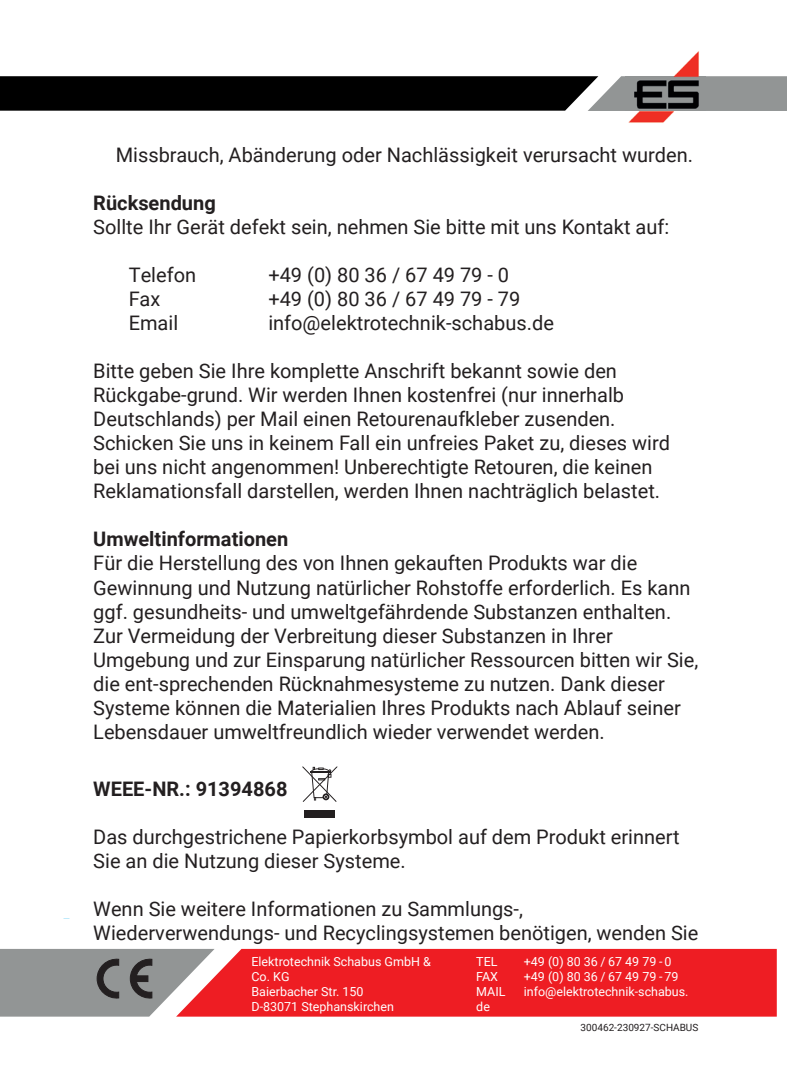
<style>
.page{position:relative;width:787px;height:1092px;background:#fff}
.page>*{position:absolute;margin:0;border:0;box-sizing:border-box;transform-origin:0 0}
.t1{font:20px/24px "Roboto";color:#231f20}
.t2{font:700 20px "Roboto";color:#231f20}
.t3{font:12.5px/15px "Roboto";color:#fff}
.t4{font:10px "Roboto";color:#231f20}
</style>
<div class="page">
<div style="left:214px;top:948px;width:562px;height:68px;background:#ee1d23"></div>
<svg style="left:0;top:76px;width:787px;height:35px;background:#202121"></svg>
<img style="left:628px;top:51px;width:71px;height:72px">
<img style="left:625px;top:76px;width:80px;height:35px">
<svg style="left:0;top:949px;width:214px;height:67px;background:#9a9292"></svg>
<svg style="left:302px;top:766px;width:35px;height:36px"></svg>
<div style="left:304px;top:809px;width:31px;height:8px;background:#231f20"></div>
<p class="t1" style="left:116px;top:142px;width:579px">Missbrauch, Abänderung oder Nachlässigkeit verursacht wurden.</p>
<p class="t2" style="left:93px;top:189px;width:124px">Rücksendung</p>
<p class="t1" style="left:93px;top:214px;width:577px">Sollte Ihr Gerät defekt sein, nehmen Sie bitte mit uns Kontakt auf:</p>
<p class="t1" style="left:129px;top:262px;width:69px">Telefon</p>
<p class="t1" style="left:268px;top:262px;width:242px">+49 (0) 80 36 / 67 49 79 - 0</p>
<p class="t1" style="left:129px;top:286px;width:33px">Fax</p>
<p class="t1" style="left:268px;top:286px;width:253px">+49 (0) 80 36 / 67 49 79 - 79</p>
<p class="t1" style="left:129px;top:310px;width:51px">Email</p>
<p class="t1" style="left:268px;top:310px;width:287px">info@elektrotechnik-schabus.de</p>
<p class="t1" style="left:93px;top:358px;width:578px">Bitte geben Sie Ihre komplette Anschrift bekannt sowie den Rückgabe-grund. Wir werden Ihnen kostenfrei (nur innerhalb Deutschlands) per Mail einen Retourenaufkleber zusenden.<br>Schicken Sie uns in keinem Fall ein unfreies Paket zu, dieses wird bei uns nicht angenommen! Unberechtigte Retouren, die keinen Reklamationsfall darstellen, werden Ihnen nachträglich belastet.</p>
<p class="t2" style="left:93px;top:525px;width:196px">Umweltinformationen</p>
<p class="t1" style="left:93px;top:550px;width:606px">Für die Herstellung des von Ihnen gekauften Produkts war die Gewinnung und Nutzung natürlicher Rohstoffe erforderlich. Es kann ggf. gesundheits- und umweltgefährdende Substanzen enthalten.<br>Zur Vermeidung der Verbreitung dieser Substanzen in Ihrer Umgebung und zur Einsparung natürlicher Ressourcen bitten wir Sie, die ent-sprechenden Rücknahmesysteme zu nutzen. Dank dieser Systeme können die Materialien Ihres Produkts nach Ablauf seiner Lebensdauer umweltfreundlich wieder verwendet werden.</p>
<p class="t2" style="left:93px;top:774px;width:196px">WEEE-NR.: 91394868</p>
<p class="t1" style="left:93px;top:823px;width:588px">Das durchgestrichene Papierkorbsymbol auf dem Produkt erinnert<br>Sie an die Nutzung dieser Systeme.</p>
<p class="t1" style="left:93px;top:895px;width:606px">Wenn Sie weitere Informationen zu Sammlungs-,<br>Wiederverwendungs- und Recyclingsystemen benötigen, wenden Sie</p>
<p class="t3" style="left:251px;top:953px;width:181px">Elektrotechnik Schabus GmbH &amp;<br>Co. KG<br>Baierbacher Str. 150<br>D-83071 Stephanskirchen</p>
<p class="t3" style="left:476px;top:953px;width:23px">TEL</p>
<p class="t3" style="left:524px;top:953px;width:149px">+49 (0) 80 36 / 67 49 79 - 0</p>
<p class="t3" style="left:476px;top:968px;width:23px">FAX</p>
<p class="t3" style="left:524px;top:968px;width:156px">+49 (0) 80 36 / 67 49 79 - 79</p>
<p class="t3" style="left:476px;top:983px;width:31px">MAIL</p>
<p class="t3" style="left:524px;top:983px;width:166px">info@elektrotechnik-schabus.</p>
<p class="t3" style="left:476px;top:998px;width:15px">de</p>
<p class="t4" style="left:580px;top:1020px;width:119px">300462-230927-SCHABUS</p>
</div>
